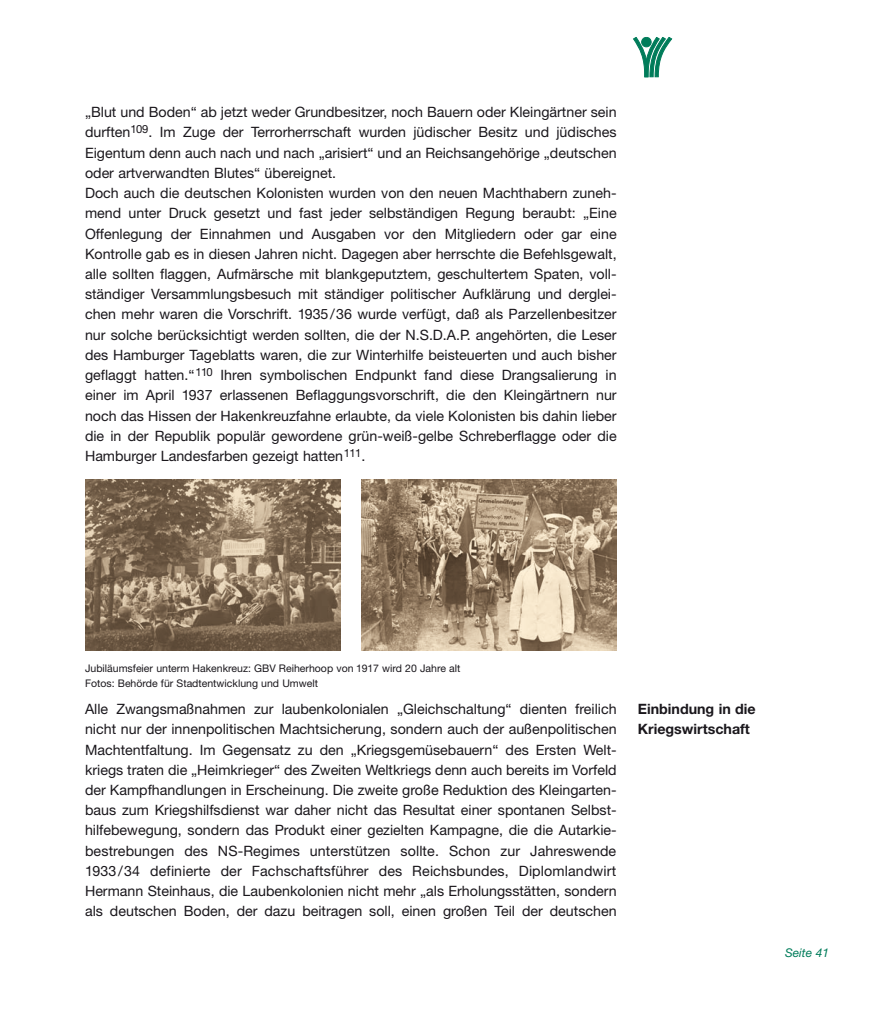
<style>
.page{position:relative;width:893px;height:1021px;background:#fff}
.page>*{position:absolute;margin:0;border:0;box-sizing:border-box;transform-origin:0 0}
.t1{font:14.25px/20.2px "Helvetica Neue";color:#1a171c}
.t2{font:700 14.25px/20.2px "Helvetica Neue";color:#1a171c}
.t3{font:italic 12px "Helvetica Neue";color:#007c5a}
.t4{font:10.5px/14.9px "Helvetica Neue";color:#1a171c}
</style>
<div class="page">
<svg style="left:633px;top:37px;width:40px;height:41px"></svg>
<img style="left:85px;top:479px;width:255px;height:172px">
<img style="left:361px;top:479px;width:256px;height:172px">
<p class="t1" style="left:85px;top:101px;width:533px">„Blut und Boden“ ab jetzt weder Grund be sitzer, noch Bauern oder Kleingärtner sein durften<sup>109</sup>. Im Zuge der Terror herr schaft wurden jüdischer Besitz und jüdisches Eigentum denn auch nach und nach „arisiert“ und an Reichsangehörige „deutschen oder artverwandten Blutes“ über eignet.<br>Doch auch die deutschen Kolonisten wurden von den neuen Machthabern zuneh&shy;mend unter Druck gesetzt und fast jeder selbständigen Regung beraubt: „Eine Offenlegung der Einnahmen und Ausgaben vor den Mitgliedern oder gar eine Kontrolle gab es in diesen Jahren nicht. Dagegen aber herrschte die Befehlsgewalt, alle sollten flaggen, Aufmärsche mit blankgeputztem, geschultertem Spaten, voll&shy;ständiger Versammlungsbesuch mit ständiger politischer Aufklärung und derglei&shy;chen mehr waren die Vorschrift. 1935/36 wurde verfügt, daß als Parzellenbesitzer nur solche berücksichtigt werden sollten, die der N.S.D.A.P. angehörten, die Leser des Hamburger Tageblatts waren, die zur Winterhilfe beisteuerten und auch bisher geflaggt hatten.“<sup>110</sup> Ihren symbolischen Endpunkt fand diese Drangsalierung in einer im April 1937 erlassenen Beflaggungsvorschrift, die den Kleingärtnern nur noch das Hissen der Hakenkreuzfahne erlaubte, da viele Kolonisten bis dahin lieber die in der Republik populär gewordene grün-weiß-gelbe Schreberflagge oder die Hamburger Landesfarben gezeigt hatten<sup>111</sup>.</p>
<p class="t4" style="left:85px;top:661px;width:377px">Jubiläumsfeier unterm Hakenkreuz: GBV Reiherhoop von 1917 wird 20 Jahre alt<br>Fotos: Behörde für Stadtentwicklung und Umwelt</p>
<p class="t1" style="left:85px;top:698px;width:533px;text-align:justify">Alle Zwangsmaßnahmen zur laubenkolonialen „Gleichschaltung“ dienten freilich nicht nur der innenpolitischen Machtsicherung, sondern auch der außenpolitischen Machtentfaltung. Im Gegensatz zu den „Kriegsgemüsebauern“ des Ersten Welt - kriegs traten die „Heimkrieger“ des Zweiten Weltkriegs denn auch bereits im Vorfeld der Kampfhandlungen in Erscheinung. Die zweite große Reduktion des Kleingarten - baus zum Kriegshilfsdienst war daher nicht das Resultat einer spontanen Selbst - hilfebewegung, sondern das Produkt einer gezielten Kampagne, die die Autarkie - bestrebungen des NS-Regimes unterstützen sollte. Schon zur Jahreswende 1933/34 definierte der Fachschaftsführer des Reichsbundes, Diplomlandwirt Hermann Steinhaus, die Laubenkolonien nicht mehr „als Erholungsstätten, sondern als deutschen Boden, der dazu beitragen soll, einen großen Teil der deutschen</p>
<p class="t2" style="left:638px;top:698px;width:119px">Einbindung in die<br>Kriegswirtschaft</p>
<p class="t3" style="left:785px;top:945px;width:46px">Seite 41</p>
</div>
